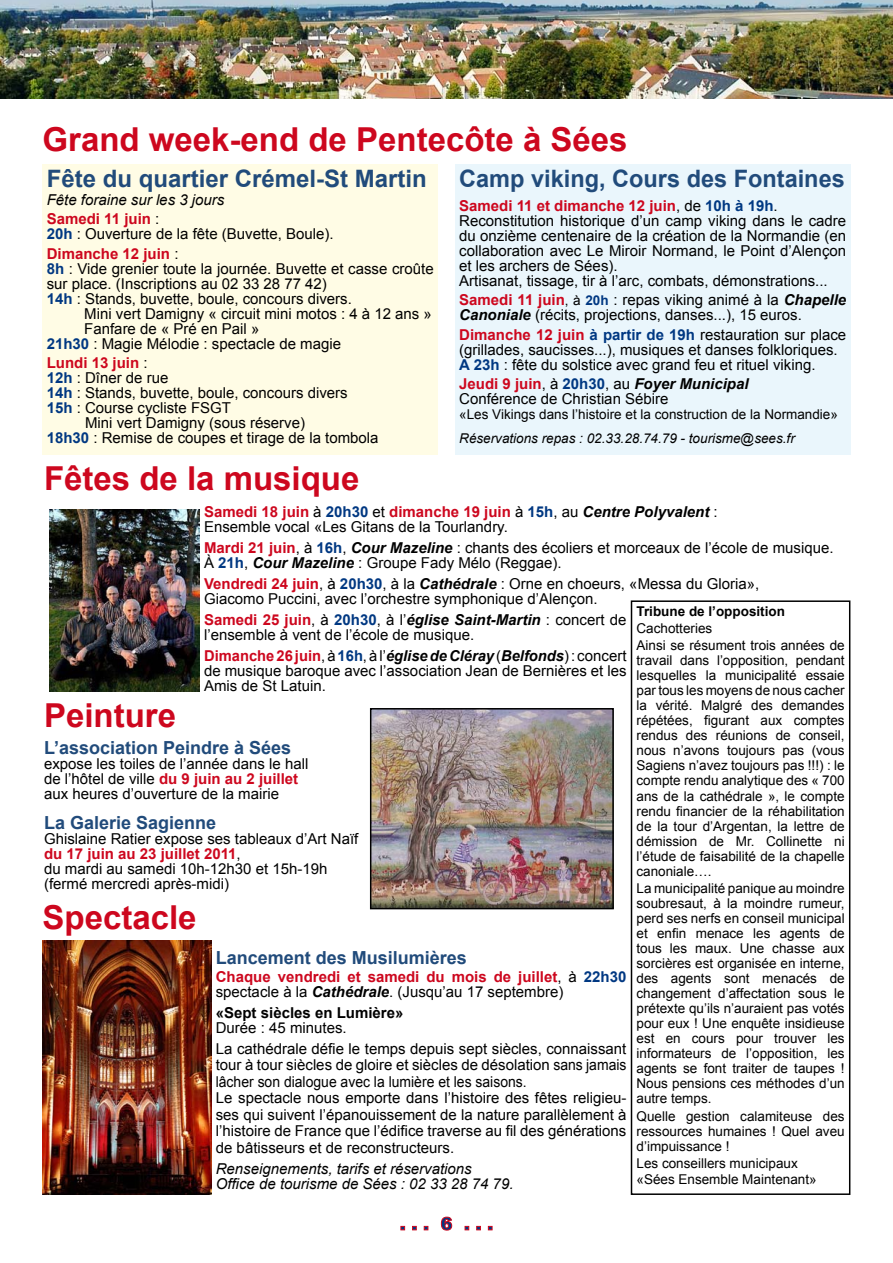
<style>
.page{position:relative;width:893px;height:1263px;background:#fff}
.page>*{position:absolute;margin:0;border:0;box-sizing:border-box;transform-origin:0 0}
.t1{font:700 33px "Arial";color:#cd071e}
.t2{font:700 24px "Arial";color:#214b7b}
.t3{font:700 18px "Arial";color:#214b7b}
.t4{font:15px/15px "Arial";color:#000}
.t5{font:italic 15px/15px "Arial";color:#000}
.t6{font:700 15px/15px "Arial";color:#cd071e}
.t7{font:700 15px "Arial";color:#000}
.t8{font:13.5px/15px "Arial";color:#000;text-align:justify}
.t9{font:italic 13.5px "Arial";color:#000}
.t10{font:700 13.5px "Arial";color:#000}
.s1{font-weight:700;font-style:normal;color:#cd071e}
.s2{font-style:normal}
.s3{font-weight:700;color:#003882}
.s4{font-weight:700;color:#cd071e}
.s5{font-weight:400;color:#000}
.s6{font-size:13.5px}
.s7{font-weight:700;font-size:13.5px;color:#003882}
.s8{font-weight:700;font-style:italic}
.s9{color:#003882}
.s10{font-style:italic;color:#000}
</style>
<div class="page">
<img style="left:0;top:0;width:893px;height:98px">
<svg style="left:400px;top:1216px;width:93px;height:15px"></svg>
<div style="left:631px;top:600px;width:219px;height:595px;border:2px solid #000"></div>
<div style="left:43px;top:165px;width:395px;height:290px;background:#fffce5"></div>
<div style="left:455px;top:165px;width:395px;height:290px;background:#eaf6fc"></div>
<img style="left:49px;top:509px;width:151px;height:182px">
<img style="left:43px;top:940px;width:169px;height:255px">
<img style="left:373px;top:711px;width:238px;height:195px">
<div style="left:370px;top:708px;width:244px;height:201px;border:2px solid #000"></div>
<h1 class="t1" style="left:43px;top:117px;width:587px">Grand week-end de Pentecôte à Sées</h1>
<h2 class="t2" style="left:47px;top:162px;width:382px">Fête du quartier Crémel-St Martin</h2>
<p class="t5" style="left:47px;top:190px;width:179px;line-height:19.5px">Fête foraine sur les 3 jours<br><span class="s1">Samedi 11 juin</span> <span class="s2">:</span></p>
<p class="t4" style="left:47px;top:224px;width:288px;line-height:19.5px"><span class="s3">20h</span> : Ouverture de la fête (Buvette, Boule).<br><span class="s4">Dimanche 12 juin</span> :</p>
<p class="t4" style="left:47px;top:261px;width:388px"><span class="s3">8h</span> : Vide grenier toute la journée. Buvette et casse croûte sur place. (Inscriptions au 02 33 28 77 42)<br><span class="s3">14h</span> : Stands, buvette, boule, concours divers.</p>
<p class="t4" style="left:84px;top:306px;width:349px">Mini vert Damigny « circuit mini motos : 4 à 12 ans »</p>
<p class="t4" style="left:84px;top:321px;width:177px">Fanfare de « Pré en Pail »</p>
<p class="t4" style="left:47px;top:336px;width:296px"><span class="s3">21h30</span> : Magie Mélodie : spectacle de magie</p>
<p class="t6" style="left:47px;top:356px;width:102px">Lundi 13 juin <span class="s5">:</span></p>
<p class="t4" style="left:47px;top:370px;width:123px"><span class="s3">12h</span> : Dîner de rue</p>
<p class="t4" style="left:47px;top:385px;width:302px"><span class="s3">14h</span> : Stands, buvette, boule, concours divers</p>
<p class="t4" style="left:47px;top:400px;width:186px"><span class="s3">15h</span> : Course cycliste FSGT</p>
<p class="t4" style="left:85px;top:415px;width:222px">Mini vert Damigny (sous réserve)</p>
<p class="t4" style="left:47px;top:430px;width:333px"><span class="s3">18h30</span> : Remise de coupes et tirage de la tombola</p>
<h2 class="t2" style="left:459px;top:162px;width:387px">Camp viking, Cours des Fontaines</h2>
<p class="t4" style="left:459px;top:198px;width:388px"><span class="s4">Samedi 11 et dimanche 12 juin</span>, de <span class="s3">10h à 19h</span>.<br>Reconstitution historique d’un camp viking dans le cadre du onzième centenaire de la création de la Normandie (en collaboration avec Le Miroir Normand, le Point d’Alençon et les archers de Sées).<br>Artisanat, tissage, tir à l’arc, combats, démonstrations...</p>
<p class="t4" style="left:459px;top:292px;width:388px"><span class="s4">Samedi 11 juin</span><span class="s6">, à</span> <span class="s7">20h</span> : repas viking animé à la <span class="s8">Chapelle<br>Canoniale</span> (récits, projections, danses...), 15 euros.</p>
<p class="t4" style="left:459px;top:327px;width:388px"><span class="s4">Dimanche 12 juin</span> <span class="s3">à partir de 19h</span> restauration sur place (grillades, saucisses...), musiques et danses folkloriques.<br><span class="s3">A 23h</span> : fête du solstice avec grand feu et rituel viking.</p>
<p class="t4" style="left:459px;top:376px;width:291px"><span class="s4">Jeudi 9 juin</span>, à <span class="s3">20h30</span>, au <span class="s8">Foyer Municipal<br></span>Conférence de Christian Sébire</p>
<p class="t8" style="left:459px;top:407px;width:380px">«Les Vikings dans l’histoire et la construction de la Normandie»</p>
<p class="t9" style="left:459px;top:430px;width:337px">Réservations repas : 02.33.28.74.79 - tourisme@sees.fr</p>
<h1 class="t1" style="left:44px;top:456px;width:317px">Fêtes de la musique</h1>
<p class="t4" style="left:204px;top:504px;width:515px"><span class="s4">Samedi 18 juin</span> à <span class="s3">20h30</span> et <span class="s4">dimanche 19 juin</span> à <span class="s3">15h</span>, au <span class="s8">Centre Polyvalent</span> :<br>Ensemble vocal «Les Gitans de la Tourlandry.</p>
<p class="t4" style="left:204px;top:540px;width:631px"><span class="s4">Mardi 21 juin</span>, à <span class="s3">16h</span>, <span class="s8">Cour Mazeline</span> : chants des écoliers et morceaux de l’école de musique. à <span class="s3">21h</span>, <span class="s8">Cour Mazeline</span> : Groupe Fady Mélo (Reggae).</p>
<p class="t4" style="left:204px;top:576px;width:557px"><span class="s4">Vendredi 24 juin</span>, à <span class="s3">20h30</span>, à la <span class="s8">Cathédrale</span> : Orne en choeurs, «Messa du Gloria»,<br>Giacomo Puccini, avec l’orchestre symphonique d’Alençon.</p>
<p class="t4" style="left:204px;top:612px;width:424px"><span class="s4">Samedi 25 juin</span>, à <span class="s3">20h30</span>, à l’<span class="s8">église Saint-Martin</span> : concert de l’ensemble à vent de l’école de musique.</p>
<p class="t4" style="left:204px;top:648px;width:424px;text-align:justify"><span class="s4">Dimanche 26 juin</span>, à <span class="s3">16h</span>, à l’<span class="s8">église de Cléray</span> (<span class="s8">Belfonds</span>) : concert de musique baroque avec l’association Jean de Bernières et les Amis de St Latuin.</p>
<h1 class="t1" style="left:44px;top:693px;width:134px">Peinture</h1>
<p class="t3" style="left:44px;top:735px;width:249px">L’association Peindre à Sées</p>
<p class="t4" style="left:44px;top:756px;width:266px">expose les toiles de l’année dans le hall de l’hôtel de ville <span class="s4">du 9 juin au 2 juillet </span>aux heures d’ouverture de la mairie</p>
<p class="t3" style="left:44px;top:810px;width:174px">La Galerie Sagienne</p>
<p class="t4" style="left:44px;top:831px;width:316px">Ghislaine Ratier expose ses tableaux d’Art Naïf <span class="s4">du 17 juin au 23 juillet 2011</span>,<br>du mardi au samedi 10h-12h30 et 15h-19h (fermé mercredi après-midi)</p>
<p class="t10" style="left:636px;top:602px;width:150px">Tribune de l’opposition</p>
<p class="t8" style="left:636px;top:619px;width:210px;line-height:18px">Cachotteries<br>Ainsi se résument trois années de</p>
<p class="t8" style="left:636px;top:653px;width:210px">travail dans l’opposition, pendant lesquelles la municipalité essaie par tous les moyens de nous cacher la vérité. Malgré des demandes répétées, figurant aux comptes rendus des réunions de conseil, nous n’avons toujours pas (vous Sagiens n’avez toujours pas !!!) : le compte rendu analytique des « 700 ans de la cathédrale », le compte rendu financier de la réhabilitation de la tour d’Argentan, la lettre de démission de Mr. Collinette ni l’étude de faisabilité de la chapelle canoniale….</p>
<p class="t8" style="left:636px;top:881px;width:210px">La municipalité panique au moindre soubresaut, à la moindre rumeur, perd ses nerfs en conseil municipal et enfin menace les agents de tous les maux. Une chasse aux sorcières est organisée en interne, des agents sont menacés de changement d’affectation sous le prétexte qu’ils n’auraient pas votés pour eux ! Une enquête insidieuse est en cours pour trouver les informateurs de l’opposition, les agents se font traiter de taupes !<br>Nous pensions ces méthodes d’un autre temps.</p>
<p class="t8" style="left:636px;top:1109px;width:210px">Quelle gestion calamiteuse des ressources humaines ! Quel aveu d’impuissance !</p>
<p class="t8" style="left:636px;top:1155px;width:182px;line-height:16.5px">Les conseillers municipaux «Sées Ensemble Maintenant»</p>
<h1 class="t1" style="left:43px;top:896px;width:156px">Spectacle</h1>
<p class="t3" style="left:216px;top:945px;width:253px">Lancement des Musilumières</p>
<p class="t6" style="left:216px;top:969px;width:412px">Chaque vendredi et samedi du mois de juillet<span class="s5">, à</span> <span class="s9">22h30 </span><span class="s5">spectacle à la</span> <span class="s10">Cathédrale</span><span class="s5">. (Jusqu’au 17 septembre)</span></p>
<p class="t7" style="left:216px;top:1002px;width:189px">«Sept siècles en Lumière»</p>
<p class="t4" style="left:216px;top:1017px;width:412px;line-height:21px">Durée : 45 minutes.<br>La cathédrale défie le temps depuis sept siècles, connaissant</p>
<p class="t4" style="left:216px;top:1057px;width:412px;line-height:16.5px">tour à tour siècles de gloire et siècles de désolation sans jamais lâcher son dialogue avec la lumière et les saisons.<br>Le spectacle nous emporte dans l’histoire des fêtes religieu&shy;ses qui suivent l’épanouissement de la nature parallèlement à l’histoire de France que l’édifice traverse au fil des générations de bâtisseurs et de reconstructeurs.</p>
<p class="t5" style="left:216px;top:1161px;width:299px">Renseignements, tarifs et réservations<br>Office de tourisme de Sées : 02 33 28 74 79.</p>
</div>
